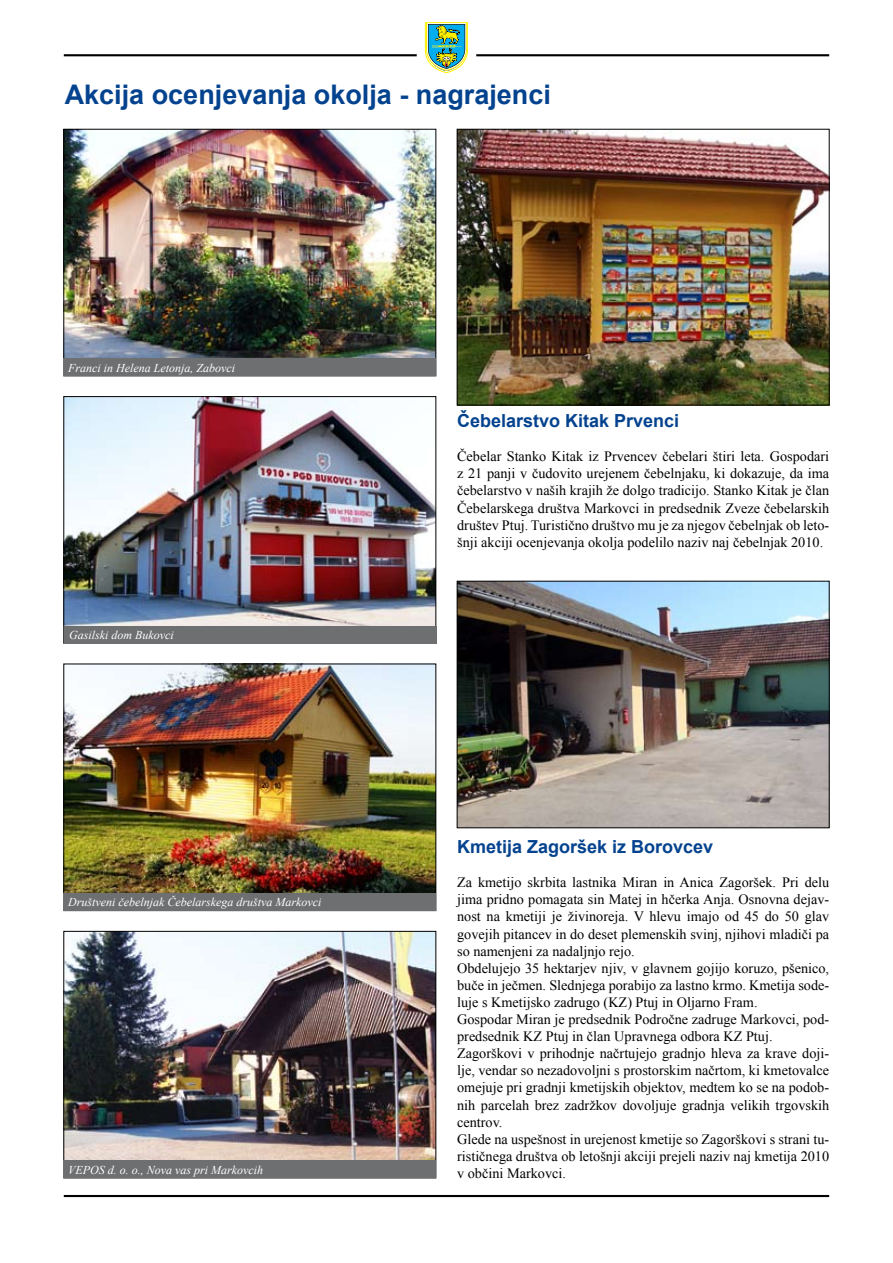
<style>
.page{position:relative;width:893px;height:1263px;background:#fff}
.page>*{position:absolute;margin:0;border:0;box-sizing:border-box;transform-origin:0 0}
.t1{font:700 27px "Arial";color:#03428e}
.t2{font:700 18px "Arial";color:#03428e}
.t3{font:14.25px/17.1px "Times New Roman";color:#000;text-align:justify}
.t4{font:italic 12px "Times New Roman";color:#fff}
</style>
<div class="page">
<hr style="left:64px;top:54px;width:353px;height:2px;background:#000">
<hr style="left:476px;top:54px;width:353px;height:2px;background:#000">
<hr style="left:64px;top:1195px;width:765px;height:2px;background:#000">
<svg style="left:425px;top:22px;width:43px;height:51px;background:#7bba95"></svg>
<img style="left:65px;top:666px;width:369px;height:227px">
<img style="left:65px;top:131px;width:369px;height:228px">
<img style="left:459px;top:131px;width:368px;height:272px">
<div style="left:457px;top:129px;width:372px;height:276px;border:1px solid #000"></div>
<img style="left:65px;top:398px;width:369px;height:228px">
<img style="left:459px;top:583px;width:368px;height:243px">
<div style="left:457px;top:581px;width:372px;height:247px;border:1px solid #000"></div>
<img style="left:65px;top:933px;width:369px;height:228px">
<div style="left:65px;top:626px;width:372px;height:17px;background:#6d6f71"></div>
<div style="left:64px;top:359px;width:372px;height:17px;background:#6d6f71"></div>
<div style="left:64px;top:893px;width:372px;height:18px;background:#6d6f71"></div>
<div style="left:64px;top:1161px;width:372px;height:17px;background:#6d6f71"></div>
<h1 class="t1" style="left:65px;top:77px;width:488px">Akcija ocenjevanja okolja - nagrajenci</h1>
<p class="t4" style="left:68px;top:359px;width:168px">Franci in Helena Letonja, Zabovci</p>
<p class="t4" style="left:69px;top:627px;width:106px">Gasilski dom Bukovci</p>
<p class="t4" style="left:68px;top:894px;width:255px">Društveni čebelnjak Čebelarskega društva Markovci</p>
<p class="t4" style="left:68px;top:1161px;width:196px">VEPOS d. o. o., Nova vas pri Markovcih</p>
<p class="t2" style="left:457px;top:409px;width:224px">Čebelarstvo Kitak Prvenci</p>
<p class="t3" style="left:457px;top:448px;width:374px">Čebelar Stanko Kitak iz Prvencev čebelari štiri leta. Gospodari z 21 panji v čudovito urejenem čebelnjaku, ki dokazuje, da ima čebelarstvo v naših krajih že dolgo tradicijo. Stanko Kitak je član Čebelarskega društva Markovci in predsednik Zveze čebelarskih društev Ptuj. Turistično društvo mu je za njegov čebelnjak ob leto&shy;šnji akciji ocenjevanja okolja podelilo naziv naj čebelnjak 2010.</p>
<p class="t2" style="left:457px;top:835px;width:258px">Kmetija Zagoršek iz Borovcev</p>
<p class="t3" style="left:457px;top:874px;width:374px;text-align:left">Za kmetijo skrbita lastnika Miran in Anica Zagoršek. Pri delu jima pridno pomagata sin Matej in hčerka Anja. Osnovna dejav&shy;nost na kmetiji je živinoreja. V hlevu imajo od 45 do 50 glav govejih pitancev in do deset plemenskih svinj, njihovi mladiči pa so namenjeni za nadaljnjo rejo.<br>Obdelujejo 35 hektarjev njiv, v glavnem gojijo koruzo, pšenico, buče in ječmen. Slednjega porabijo za lastno krmo. Kmetija sode&shy;luje s Kmetijsko zadrugo (KZ) Ptuj in Oljarno Fram.<br>Gospodar Miran je predsednik Področne zadruge Markovci, pod&shy;predsednik KZ Ptuj in član Upravnega odbora KZ Ptuj.<br>Zagorškovi v prihodnje načrtujejo gradnjo hleva za krave doji&shy;lje, vendar so nezadovoljni s prostorskim načrtom, ki kmetovalce omejuje pri gradnji kmetijskih objektov, medtem ko se na podob&shy;nih parcelah brez zadržkov dovoljuje gradnja velikih trgovskih centrov.<br>Glede na uspešnost in urejenost kmetije so Zagorškovi s strani tu&shy;rističnega društva ob letošnji akciji prejeli naziv naj kmetija 2010 v občini Markovci.</p>
</div>
